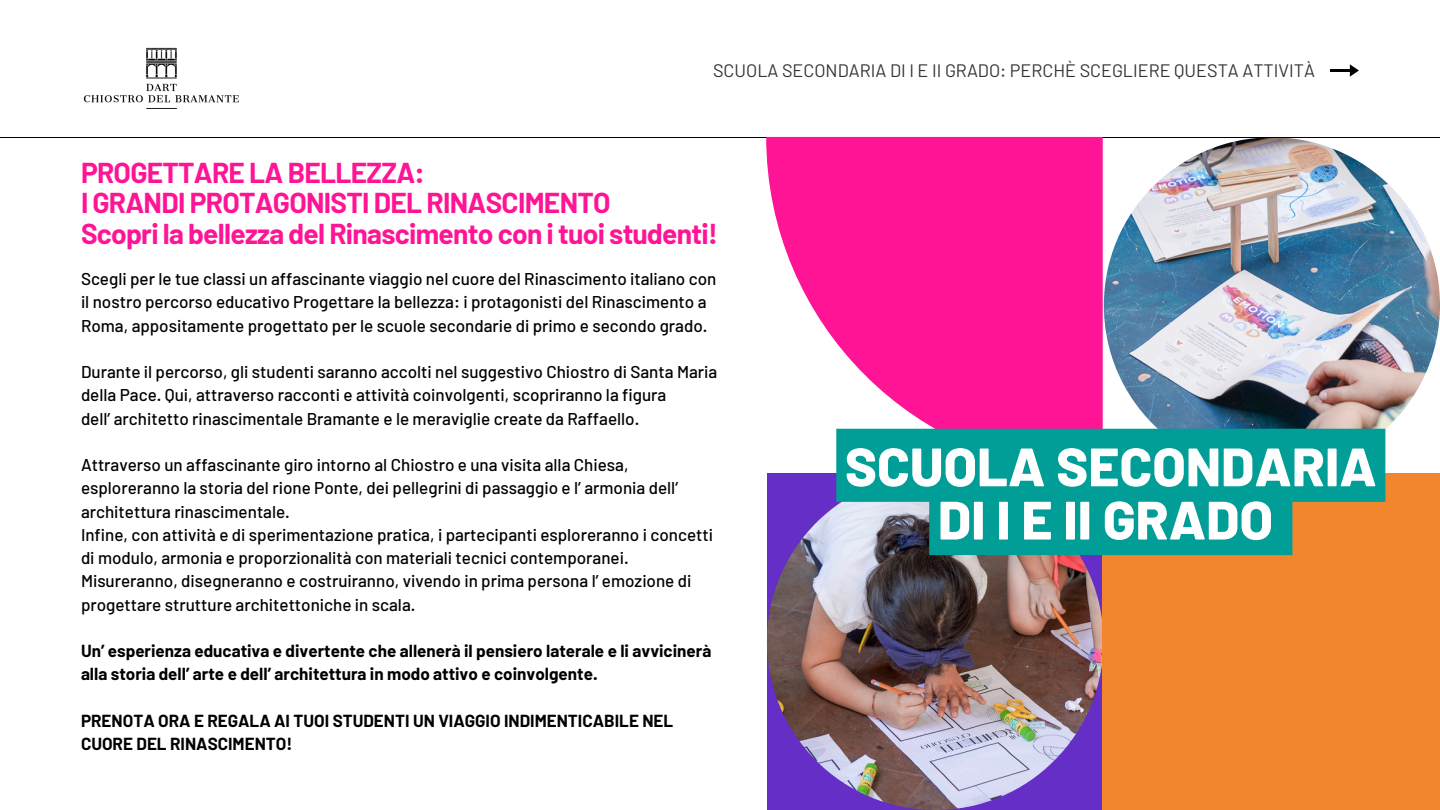
<style>
.page{position:relative;width:1440px;height:810px;background:#fff}
.page>*{position:absolute;margin:0;border:0;box-sizing:border-box;transform-origin:0 0}
.t1{font:800 54px/53.2px "Barlow";color:#fff;text-align:center}
.t2{font:700 28.1px/30.8px "Barlow";letter-spacing:-.025em;color:#ff1495}
.t3{font:18px "Barlow";color:#343434}
.t4{font:500 17px/23.2px "Barlow";color:#000}
.t5{font:700 17px/23.2px "Barlow";color:#000}
</style>
<div class="page">
<img style="left:1104px;top:137px;width:336px;height:336px;border-radius:50%">
<hr style="left:0;top:137px;width:1440px;height:1px;background:#000">
<div style="left:768px;top:473px;width:335px;height:337px;background:#642ec7"></div>
<img style="left:767px;top:473px;width:336px;height:337px;border-radius:50%">
<svg style="left:766px;top:137px;width:337px;height:292px;background:#fe36a4"></svg>
<svg style="left:1331px;top:64px;width:28px;height:13px"></svg>
<div style="left:1103px;top:473px;width:337px;height:337px;background:#f2862e"></div>
<img style="left:83px;top:47px;width:156px;height:62px">
<svg style="left:836px;top:429px;width:549px;height:126px;background:#1d9b91"></svg>
<h1 class="t3" style="left:713px;top:59px;width:603px">SCUOLA SECONDARIA DI I E II GRADO: PERCHÈ SCEGLIERE QUESTA ATTIVITÀ</h1>
<h2 class="t2" style="left:81px;top:156px;width:638px">PROGETTARE LA BELLEZZA:<br>I GRANDI PROTAGONISTI DEL RINASCIMENTO<br>Scopri la bellezza del Rinascimento con i tuoi studenti!</h2>
<p class="t4" style="left:81px;top:267px;width:637px">Scegli per le tue classi un affascinante viaggio nel cuore del Rinascimento italiano con il nostro percorso educativo Progettare la bellezza: i protagonisti del Rinascimento a<br>Roma, appositamente progettato per le scuole secondarie di primo e secondo grado.</p>
<p class="t4" style="left:81px;top:360px;width:638px">Durante il percorso, gli studenti saranno accolti nel suggestivo Chiostro di Santa Maria della Pace. Qui, attraverso racconti e attività coinvolgenti, scopriranno la figura</p>
<p class="t4" style="left:81px;top:406px;width:560px">dell’ architetto rinascimentale Bramante e le meraviglie create da Raffaello.</p>
<p class="t4" style="left:81px;top:453px;width:599px">Attraverso un affascinante giro intorno al Chiostro e una visita alla Chiesa, esploreranno la storia del rione Ponte, dei pellegrini di passaggio e l’ armonia dell’ architettura rinascimentale.</p>
<p class="t4" style="left:81px;top:523px;width:634px">Infine, con attività e di sperimentazione pratica, i partecipanti esploreranno i concetti di modulo, armonia e proporzionalità con materiali tecnici contemporanei.<br>Misureranno, disegneranno e costruiranno, vivendo in prima persona l’ emozione di progettare strutture architettoniche in scala.</p>
<p class="t5" style="left:81px;top:639px;width:632px">Un’ esperienza educativa e divertente che allenerà il pensiero laterale e li avvicinerà alla storia dell’ arte e dell’ architettura in modo attivo e coinvolgente.</p>
<h3 class="t5" style="left:81px;top:709px;width:594px">PRENOTA ORA E REGALA AI TUOI STUDENTI UN VIAGGIO INDIMENTICABILE NEL<br>CUORE DEL RINASCIMENTO!</h3>
<p class="t1" style="left:845px;top:438px;width:533px">SCUOLA SECONDARIA<br>DI I E II GRADO</p>
</div>
